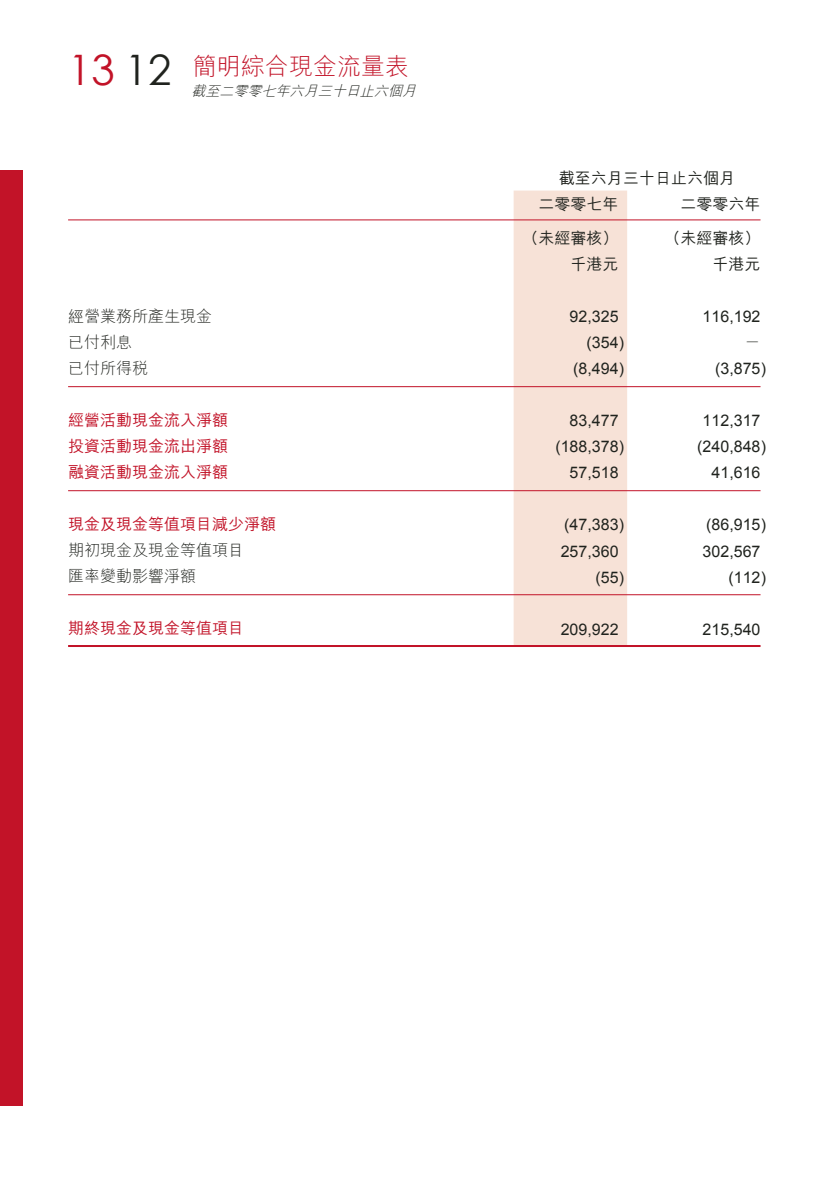
<style>
.page{position:relative;width:840px;height:1191px;background:#fff}
.page>*{position:absolute;margin:0;border:0;box-sizing:border-box;transform-origin:0 0}
.t1{font:42px "Century Gothic";color:#c21328}
.t2{font:24px "M Hei HK Light B5 pc H";color:#c21328}
.t3{font:16px "Arial";color:#20231e}
.t4{font:16px "M Hei HK Medium B5 pc H";color:#c21328}
.t5{font:16px/26px "M Hei HK Medium B5 pc H";color:#20231e}
.t6{font:16px "M Hei HK Light B5 pc H";color:#20231e}
.t7{font:italic 14px "M Hei HK Light B5 pc H";color:#20231e}
.s1{color:#20231e}
</style>
<div class="page">
<div style="left:0;top:170px;width:23px;height:936px;background:#c21328"></div>
<div style="left:514px;top:191px;width:112px;height:453px;background:#f7e2d7"></div>
<div style="left:513px;top:190px;width:113px;height:455px;border:1px solid #f7e2d7"></div>
<hr style="left:68px;top:219px;width:692px;height:1px;background:#c21328">
<hr style="left:68px;top:386px;width:692px;height:1px;background:#c21328">
<hr style="left:68px;top:490px;width:692px;height:1px;background:#c21328">
<hr style="left:68px;top:594px;width:692px;height:1px;background:#c21328">
<hr style="left:68px;top:645px;width:692px;height:2px;background:#c21328">
<h1 class="t1" style="left:68px;top:43px;width:105px">13 <span class="s1">12</span></h1>
<h2 class="t2" style="left:193px;top:57px;width:217px">簡明綜合現金流量表</h2>
<p class="t7" style="left:191px;top:86px;width:229px">截至二零零七年六月三十日止六個月</p>
<p class="t5" style="left:538px;top:167px;width:198px;text-indent:20px">截至六月三十日止六個月二零零七年</p>
<p class="t5" style="left:680px;top:193px;width:81px">二零零六年</p>
<p class="t5" style="left:522px;top:227px;width:97px">（未經審核）</p>
<p class="t5" style="left:664px;top:227px;width:97px">（未經審核）</p>
<p class="t5" style="left:570px;top:253px;width:49px">千港元</p>
<p class="t5" style="left:712px;top:253px;width:49px">千港元</p>
<p class="t6" style="left:68px;top:310px;width:145px">經營業務所產生現金</p>
<p class="t3" style="left:569px;top:308px;width:50px">92,325</p>
<p class="t3" style="left:702px;top:308px;width:59px">116,192</p>
<p class="t6" style="left:68px;top:336px;width:65px">已付利息</p>
<p class="t3" style="left:586px;top:334px;width:39px">(354 )</p>
<p class="t6" style="left:744px;top:336px;width:17px">－</p>
<p class="t6" style="left:68px;top:362px;width:81px">已付所得稅</p>
<p class="t3" style="left:573px;top:360px;width:53px">(8,494 )</p>
<p class="t3" style="left:714px;top:360px;width:53px">(3,875 )</p>
<p class="t4" style="left:68px;top:414px;width:161px">經營活動現金流入淨額</p>
<p class="t3" style="left:569px;top:412px;width:50px">83,477</p>
<p class="t3" style="left:702px;top:412px;width:59px">112,317</p>
<p class="t4" style="left:68px;top:440px;width:161px">投資活動現金流出淨額</p>
<p class="t3" style="left:555px;top:438px;width:70px">(188,378 )</p>
<p class="t3" style="left:697px;top:438px;width:70px">(240,848 )</p>
<p class="t4" style="left:68px;top:466px;width:161px">融資活動現金流入淨額</p>
<p class="t3" style="left:569px;top:464px;width:50px">57,518</p>
<p class="t3" style="left:711px;top:464px;width:50px">41,616</p>
<p class="t4" style="left:68px;top:518px;width:209px">現金及現金等值項目減少淨額</p>
<p class="t3" style="left:564px;top:516px;width:61px">(47,383 )</p>
<p class="t3" style="left:705px;top:516px;width:61px">(86,915 )</p>
<p class="t6" style="left:68px;top:544px;width:177px">期初現金及現金等值項目</p>
<p class="t3" style="left:560px;top:542px;width:59px">257,360</p>
<p class="t3" style="left:702px;top:542px;width:59px">302,567</p>
<p class="t6" style="left:68px;top:570px;width:129px">匯率變動影響淨額</p>
<p class="t3" style="left:595px;top:568px;width:30px">(55 )</p>
<p class="t3" style="left:728px;top:568px;width:39px">(112 )</p>
<p class="t4" style="left:68px;top:622px;width:177px">期終現金及現金等值項目</p>
<p class="t3" style="left:560px;top:620px;width:59px">209,922</p>
<p class="t3" style="left:702px;top:620px;width:59px">215,540</p>
</div>
